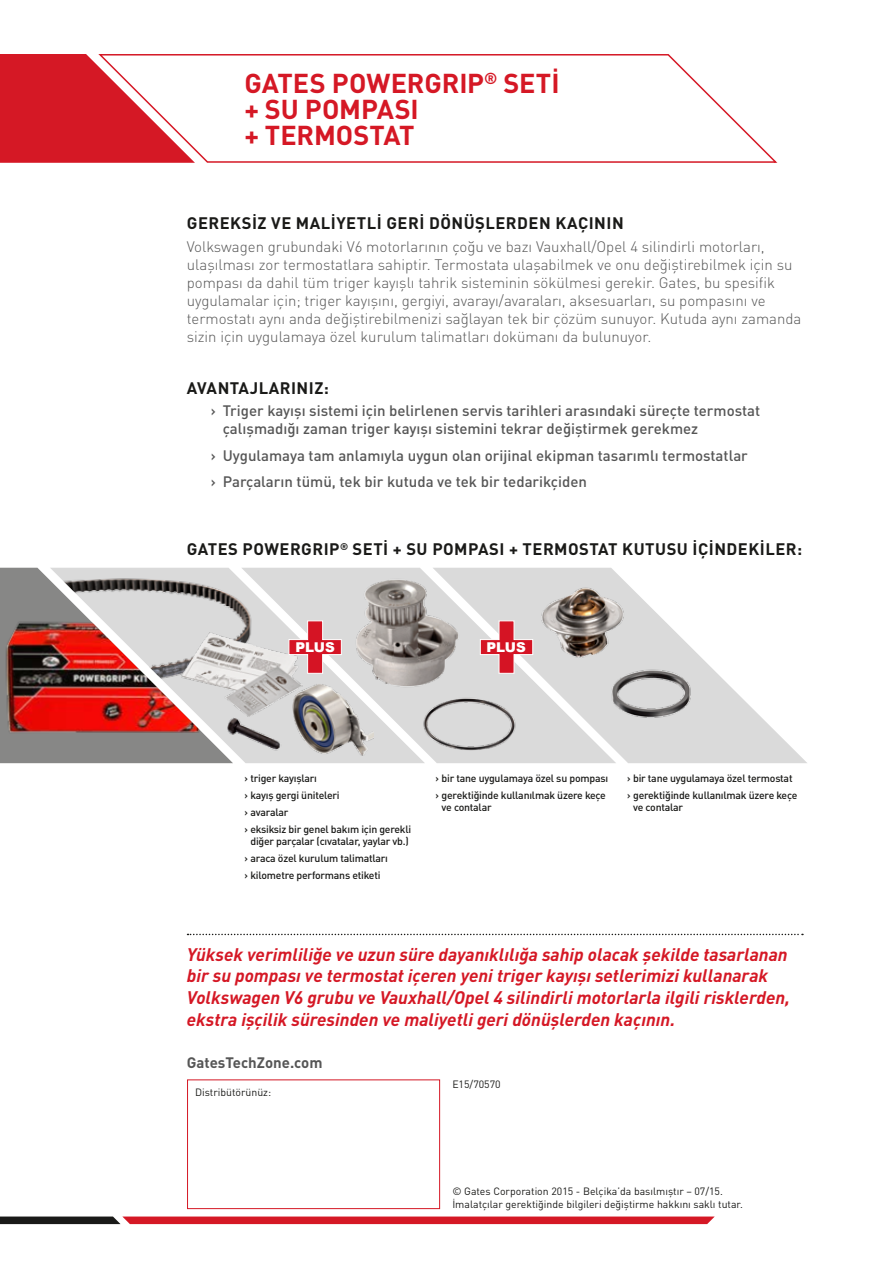
<style>
.page{position:relative;width:893px;height:1263px;background:#fff}
.page>*{position:absolute;margin:0;border:0;box-sizing:border-box;transform-origin:0 0}
.t1{font:700 27px/26px "DIN Pro";letter-spacing:-.005em;color:#d51825}
.t2{font:italic 700 18px/21.6px "DIN Pro";color:#d51825}
.t3{font:700 16.5px "DIN Pro";letter-spacing:.03em;color:#1a1a18}
.t4{font:300 15px/18px "DIN Pro";color:#565656}
.t5{font:500 15px/18px "DIN Pro";color:#565656}
.t6{font:700 15px "DIN Pro";color:#565656}
.t7{font:900 13.5px "Arial";color:#fff}
.t8{font:500 10.5px/16.8px "DIN Pro";letter-spacing:-.02em;color:#1a1a18}
.t9{font:10.5px/12.6px "DIN Pro";color:#1a1a18}
</style>
<div class="page">
<svg style="left:195px;top:54px;width:583px;height:109px"></svg>
<svg style="left:0;top:54px;width:195px;height:109px"></svg>
<svg style="left:0;top:1216px;width:715px;height:8px;background:#bc2b35"></svg>
<img style="left:233px;top:630px;width:8px;height:88px">
<svg style="left:241px;top:568px;width:85px;height:195px;background:#d4d3d2"></svg>
<img style="left:326px;top:568px;width:106px;height:195px">
<svg style="left:432px;top:568px;width:375px;height:195px;fill:#dadada"></svg>
<svg style="left:0;top:568px;width:233px;height:23px;background:#a09f9e"></svg>
<img style="left:0;top:591px;width:233px;height:172px">
<div style="left:187px;top:1079px;width:253px;height:130px;border:1px solid #d51825"></div>
<img style="left:291px;top:682px;width:83px;height:81px">
<img style="left:226px;top:718px;width:55px;height:39px">
<img style="left:533px;top:572px;width:95px;height:93px">
<img style="left:602px;top:665px;width:94px;height:58px">
<svg style="left:188px;top:934px;width:615px;height:1px"></svg>
<svg style="left:288px;top:620px;width:54px;height:54px"></svg>
<svg style="left:480px;top:620px;width:53px;height:54px"></svg>
<h1 class="t1" style="left:244px;top:67px;width:317px">GATES POWERGRIP<sup>®</sup> SETİ + SU POMPASI<br>+ TERMOSTAT</h1>
<p class="t3" style="left:187px;top:210px;width:438px">GEREKSİZ VE MALİYETLİ GERİ DÖNÜŞLERDEN KAÇININ</p>
<p class="t4" style="left:187px;top:236px;width:616px">Volkswagen grubundaki V6 motorlarının çoğu ve bazı Vauxhall/Opel 4 silindirli motorları, ulaşılması zor termostatlara sahiptir. Termostata ulaşabilmek ve onu değiştirebilmek için su pompası da dahil tüm triger kayışlı tahrik sisteminin sökülmesi gerekir. Gates, bu spesifik uygulamalar için; triger kayışını, gergiyi, avarayı/avaraları, aksesuarları, su pompasını ve termostatı aynı anda değiştirebilmenizi sağlayan tek bir çözüm sunuyor. Kutuda aynı zamanda sizin için uygulamaya özel kurulum talimatları dokümanı da bulunuyor.</p>
<p class="t3" style="left:187px;top:374px;width:144px">AVANTAJLARINIZ:</p>
<p class="t5" style="left:223px;top:400px;width:539px;text-indent:-12px">› Triger kayışı sistemi için belirlenen servis tarihleri arasındaki süreçte termostat çalışmadığı zaman triger kayışı sistemini tekrar değiştirmek gerekmez</p>
<p class="t5" style="left:211px;top:440px;width:539px;line-height:26.5px">› Uygulamaya tam anlamıyla uygun olan orijinal ekipman tasarımlı termostatlar › Parçaların tümü, tek bir kutuda ve tek bir tedarikçiden</p>
<p class="t3" style="left:187px;top:535px;width:617px">GATES POWERGRIP<sup>®</sup> SETİ + SU POMPASI + TERMOSTAT KUTUSU İÇİNDEKİLER:</p>
<p class="t7" style="left:295px;top:637px;width:41px">PLUS</p>
<p class="t7" style="left:486px;top:637px;width:41px">PLUS</p>
<p class="t8" style="left:244px;top:769px;width:168px">› triger kayışları<br>› kayış gergi üniteleri<br>› avaralar<br>› eksiksiz bir genel bakım için gerekli</p>
<p class="t8" style="left:244px;top:832px;width:166px;text-indent:6px">diğer parçalar (cıvatalar, yaylar vb.) › araca özel kurulum talimatları<br>› kilometre performans etiketi</p>
<p class="t8" style="left:436px;top:769px;width:174px">› bir tane uygulamaya özel su pompası › gerektiğinde kullanılmak üzere keçe</p>
<p class="t8" style="left:442px;top:798px;width:52px">ve contalar</p>
<p class="t8" style="left:627px;top:769px;width:172px">› bir tane uygulamaya özel termostat › gerektiğinde kullanılmak üzere keçe</p>
<p class="t8" style="left:633px;top:798px;width:52px">ve contalar</p>
<p class="t2" style="left:187px;top:941px;width:605px">Yüksek verimliliğe ve uzun süre dayanıklılığa sahip olacak şekilde tasarlanan bir su pompası ve termostat içeren yeni triger kayışı setlerimizi kullanarak Volkswagen V6 grubu ve Vauxhall/Opel 4 silindirli motorlarla ilgili risklerden, ekstra işçilik süresinden ve maliyetli geri dönüşlerden kaçının.</p>
<p class="t6" style="left:187px;top:1050px;width:137px">GatesTechZone.com</p>
<p class="t9" style="left:195px;top:1084px;width:78px">Distribütörünüz:</p>
<p class="t9" style="left:452px;top:1076px;width:50px">E15/70570</p>
<p class="t9" style="left:452px;top:1184px;width:292px">© Gates Corporation 2015 - Belçika’da basılmıştır – 07/15.<br>İmalatçılar gerektiğinde bilgileri değiştirme hakkını saklı tutar.</p>
</div>
